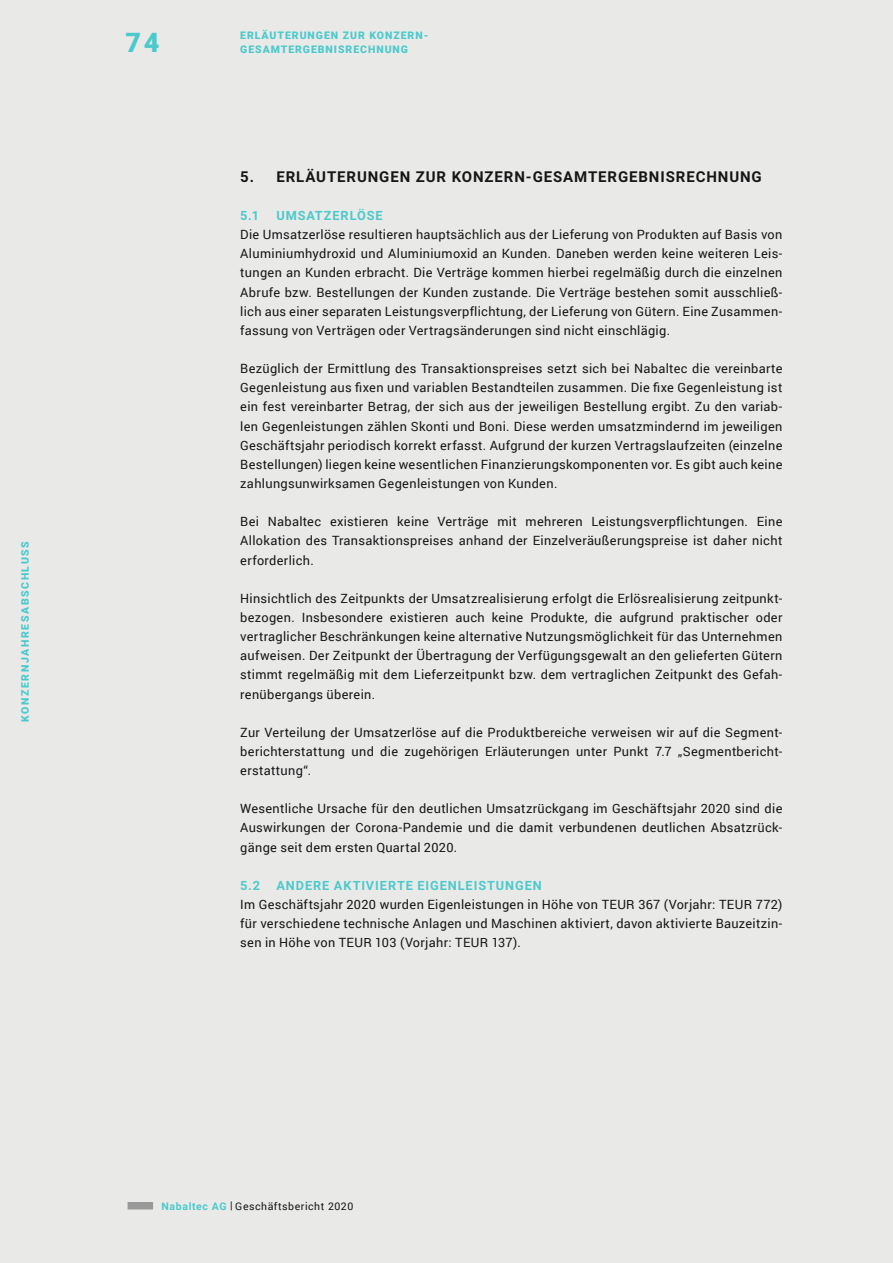
<style>
.page{position:relative;width:893px;height:1263px;background:#e9eae8}
.page>*{position:absolute;margin:0;border:0;box-sizing:border-box;transform-origin:0 0}
.t1{font:900 27px "Roboto";color:#4cc9cc}
.t2{font:700 15px "Roboto";letter-spacing:.06em;color:#151616}
.t3{font:12.75px/19.2px "Roboto";letter-spacing:.025em;color:#151616;text-align:justify}
.t4{font:700 12.75px "Roboto";letter-spacing:.07em;color:#4cc9cc}
.t5{font:900 10.5px/13.5px "Roboto";letter-spacing:.09em;color:#4cc9cc}
.t6{font:10.5px "Roboto";letter-spacing:.05em;color:#151616}
.t7{font:900 10.5px "Roboto";letter-spacing:.15em;color:#4cc9cc}
.s1{font-weight:700;color:#4cc9cc}
</style>
<div class="page">
<div style="left:128px;top:1202px;width:25px;height:7px;background:#999"></div>
<p class="t7" style="left:18px;top:722px;width:182px;rotate:-90deg">KONZERNJAHRESABSCHLUSS</p>
<h1 class="t1" style="left:125px;top:24px;width:35px">74</h1>
<p class="t5" style="left:240px;top:28px;width:190px">ERLÄUTERUNGEN ZUR KONZERN-<br>GESAMTERGEBNISRECHNUNG</p>
<p class="t2" style="left:240px;top:166px;width:523px">5. ERLÄUTERUNGEN ZUR KONZERN-GESAMTERGEBNISRECHNUNG</p>
<p class="t4" style="left:240px;top:207px;width:20px">5.1</p>
<p class="t4" style="left:276px;top:207px;width:108px">UMSATZERLÖSE</p>
<p class="t3" style="left:240px;top:225px;width:544px">Die Umsatzerlöse resultieren hauptsächlich aus der Lieferung von Produkten auf Basis von Aluminiumhydroxid und Aluminiumoxid an Kunden. Daneben werden keine weiteren Leis&shy;tungen an Kunden erbracht. Die Verträge kommen hierbei regelmäßig durch die einzelnen Abrufe bzw. Bestellungen der Kunden zustande. Die Verträge bestehen somit ausschließ&shy;lich aus einer separaten Leistungsverpflichtung, der Lieferung von Gütern. Eine Zusammen&shy;fassung von Verträgen oder Vertragsänderungen sind nicht einschlägig.</p>
<p class="t3" style="left:240px;top:359px;width:544px">Bezüglich der Ermittlung des Transaktionspreises setzt sich bei Nabaltec die vereinbarte Gegenleistung aus fixen und variablen Bestandteilen zusammen. Die fixe Gegenleistung ist ein fest vereinbarter Betrag, der sich aus der jeweiligen Bestellung ergibt. Zu den variab&shy;len Gegenleistungen zählen Skonti und Boni. Diese werden umsatzmindernd im jeweiligen Geschäftsjahr periodisch korrekt erfasst. Aufgrund der kurzen Vertragslaufzeiten (einzelne Bestellungen) liegen keine wesentlichen Finanzierungskomponenten vor. Es gibt auch keine zahlungsunwirksamen Gegenleistungen von Kunden.</p>
<p class="t3" style="left:240px;top:512px;width:544px">Bei Nabaltec existieren keine Verträge mit mehreren Leistungsverpflichtungen. Eine Allokation des Transaktionspreises anhand der Einzelveräußerungspreise ist daher nicht erforderlich.</p>
<p class="t3" style="left:240px;top:588px;width:544px">Hinsichtlich des Zeitpunkts der Umsatzrealisierung erfolgt die Erlösrealisierung zeitpunkt&shy;bezogen. Insbesondere existieren auch keine Produkte, die aufgrund praktischer oder vertraglicher Beschränkungen keine alternative Nutzungsmöglichkeit für das Unternehmen aufweisen. Der Zeitpunkt der Übertragung der Verfügungsgewalt an den gelieferten Gütern stimmt regelmäßig mit dem Lieferzeitpunkt bzw. dem vertraglichen Zeitpunkt des Gefah&shy;renübergangs überein.</p>
<p class="t3" style="left:240px;top:722px;width:544px">Zur Verteilung der Umsatzerlöse auf die Produktbereiche verweisen wir auf die Segment&shy;berichterstattung und die zugehörigen Erläuterungen unter Punkt 7.7 „Segmentbericht&shy;erstattung“.</p>
<p class="t3" style="left:240px;top:799px;width:544px">Wesentliche Ursache für den deutlichen Umsatzrückgang im Geschäftsjahr 2020 sind die Auswirkungen der Corona-Pandemie und die damit verbundenen deutlichen Absatzrück&shy;gänge seit dem ersten Quartal 2020.</p>
<p class="t4" style="left:240px;top:876px;width:21px">5.2</p>
<p class="t4" style="left:276px;top:876px;width:267px">ANDERE AKTIVIERTE EIGENLEISTUNGEN</p>
<p class="t3" style="left:240px;top:894px;width:544px">Im Geschäftsjahr 2020 wurden Eigenleistungen in Höhe von TEUR 367 (Vorjahr: TEUR 772) für verschiedene technische Anlagen und Maschinen aktiviert, davon aktivierte Bauzeitzin&shy;sen in Höhe von TEUR 103 (Vorjahr: TEUR 137).</p>
<p class="t6" style="left:162px;top:1198px;width:193px"><span class="s1">Nabaltec AG</span> | Geschäftsbericht 2020</p>
</div>
